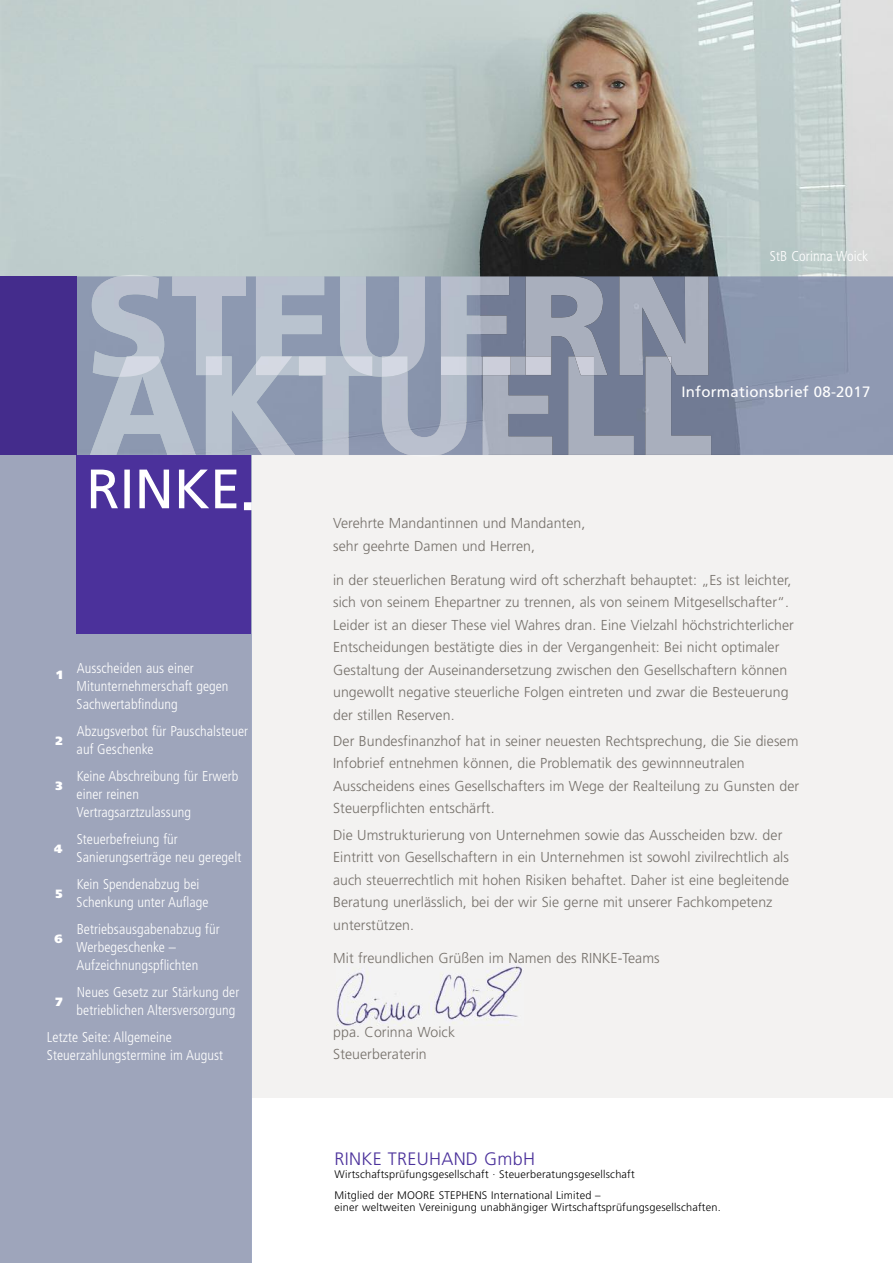
<style>
.page{position:relative;width:893px;height:1263px;background:#fff}
.page>*{position:absolute;margin:0;border:0;box-sizing:border-box;transform-origin:0 0}
.t1{font:300 18px "Frutiger LT";letter-spacing:.015em;color:#4b319b}
.t2{font:15px "Frutiger LT";letter-spacing:.015em;color:#fff}
.t3{font:300 14.4px/22.5px "Frutiger LT";letter-spacing:.005em;color:#75706a}
.t4{font:300 condensed 14.25px/18px "Frutiger LT";letter-spacing:.005em;color:#fff}
.t5{font:900 12px "Frutiger LT";color:#fff}
.t6{font:300 10.95px/20.5px "Frutiger LT";letter-spacing:.015em;color:#000}
</style>
<div class="page">
<div style="left:251px;top:455px;width:642px;height:642px;background:#f3f2f1"></div>
<img style="left:0;top:0;width:893px;height:276px">
<img style="left:77px;top:276px;width:816px;height:179px">
<hr style="left:409px;top:455px;width:30px;height:1px;background:#c2c6d4">
<img style="left:90px;top:356px;width:621px;height:99px">
<img style="left:119px;top:275px;width:31px;height:1px">
<img style="left:92px;top:276px;width:616px;height:101px">
<img style="left:119px;top:356px;width:552px;height:21px">
<div style="left:0;top:455px;width:251px;height:808px;background:#9ea5bb"></div>
<div style="left:77px;top:455px;width:174px;height:179px;background:#4b319b"></div>
<div style="left:0;top:276px;width:77px;height:179px;background:#442c8c"></div>
<svg style="left:91px;top:470px;width:161px;height:40px"></svg>
<img style="left:336px;top:966px;width:186px;height:60px">
<p class="t4" style="left:77px;top:660px;width:153px;text-indent:-20px"><sub>1</sub> Ausscheiden aus einer<br>Mitunternehmerschaft gegen<br>Sachwertabfindung</p>
<p class="t5" style="left:56px;top:736px;width:9px">2</p>
<p class="t4" style="left:77px;top:723px;width:173px">Abzugsverbot für Pauschalsteuer auf Geschenke</p>
<p class="t5" style="left:56px;top:781px;width:9px">3</p>
<p class="t4" style="left:77px;top:768px;width:163px">Keine Abschreibung für Erwerb einer reinen<br>Vertragsarztzulassung</p>
<p class="t5" style="left:54px;top:844px;width:10px">4</p>
<p class="t4" style="left:77px;top:831px;width:166px">Steuerbefreiung für<br>Sanierungserträge neu geregelt</p>
<p class="t5" style="left:56px;top:889px;width:9px">5</p>
<p class="t4" style="left:77px;top:876px;width:134px">Kein Spendenabzug bei<br>Schenkung unter Auflage</p>
<p class="t5" style="left:55px;top:934px;width:10px">6</p>
<p class="t4" style="left:77px;top:921px;width:145px">Betriebsausgabenabzug für<br>Werbegeschenke –<br>Aufzeichnungspflichten</p>
<p class="t5" style="left:56px;top:997px;width:9px">7</p>
<p class="t4" style="left:77px;top:984px;width:164px">Neues Gesetz zur Stärkung der betrieblichen Altersversorgung</p>
<p class="t4" style="left:47px;top:1029px;width:178px">Letzte Seite: Allgemeine<br>Steuerzahlungstermine im August</p>
<p class="t4" style="left:770px;top:248px;width:100px">StB Corinna Woick</p>
<p class="t2" style="left:681px;top:386px;width:190px">Informationsbrief 08-2017</p>
<p class="t3" style="left:333px;top:513px;width:254px">Verehrte Mandantinnen und Mandanten, sehr geehrte Damen und Herren,</p>
<p class="t3" style="left:333px;top:569px;width:462px">in der steuerlichen Beratung wird oft scherzhaft behauptet: „Es ist leichter, sich von seinem Ehepartner zu trennen, als von seinem Mitgesellschafter“.<br>Leider ist an dieser These viel Wahres dran. Eine Vielzahl höchstrichterlicher Entscheidungen bestätigte dies in der Vergangenheit: Bei nicht optimaler Gestaltung der Auseinandersetzung zwischen den Gesellschaftern können ungewollt negative steuerliche Folgen eintreten und zwar die Besteuerung der stillen Reserven.</p>
<p class="t3" style="left:333px;top:731px;width:468px">Der Bundesfinanzhof hat in seiner neuesten Rechtsprechung, die Sie diesem Infobrief entnehmen können, die Problematik des gewinnneutralen Ausscheidens eines Gesellschafters im Wege der Realteilung zu Gunsten der Steuerpflichten entschärft.</p>
<p class="t3" style="left:333px;top:824px;width:458px">Die Umstrukturierung von Unternehmen sowie das Ausscheiden bzw. der Eintritt von Gesellschaftern in ein Unternehmen ist sowohl zivilrechtlich als auch steuerrechtlich mit hohen Risiken behaftet. Daher ist eine begleitende Beratung unerlässlich, bei der wir Sie gerne mit unserer Fachkompetenz unterstützen.</p>
<p class="t3" style="left:333px;top:948px;width:328px">Mit freundlichen Grüßen im Namen des RINKE-Teams</p>
<p class="t3" style="left:333px;top:1022px;width:123px;line-height:21.8px">ppa. Corinna Woick<br>Steuerberaterin</p>
<p class="t1" style="left:334px;top:1151px;width:202px">RINKE TREUHAND GmbH</p>
<p class="t6" style="left:334px;top:1165px;width:302px">Wirtschaftsprüfungsgesellschaft · Steuerberatungsgesellschaft<br>Mitglied der MOORE STEPHENS International Limited –</p>
<p class="t6" style="left:335px;top:1197px;width:388px">einer weltweiten Vereinigung unabhängiger Wirtschaftsprüfungsgesellschaften.</p>
</div>
